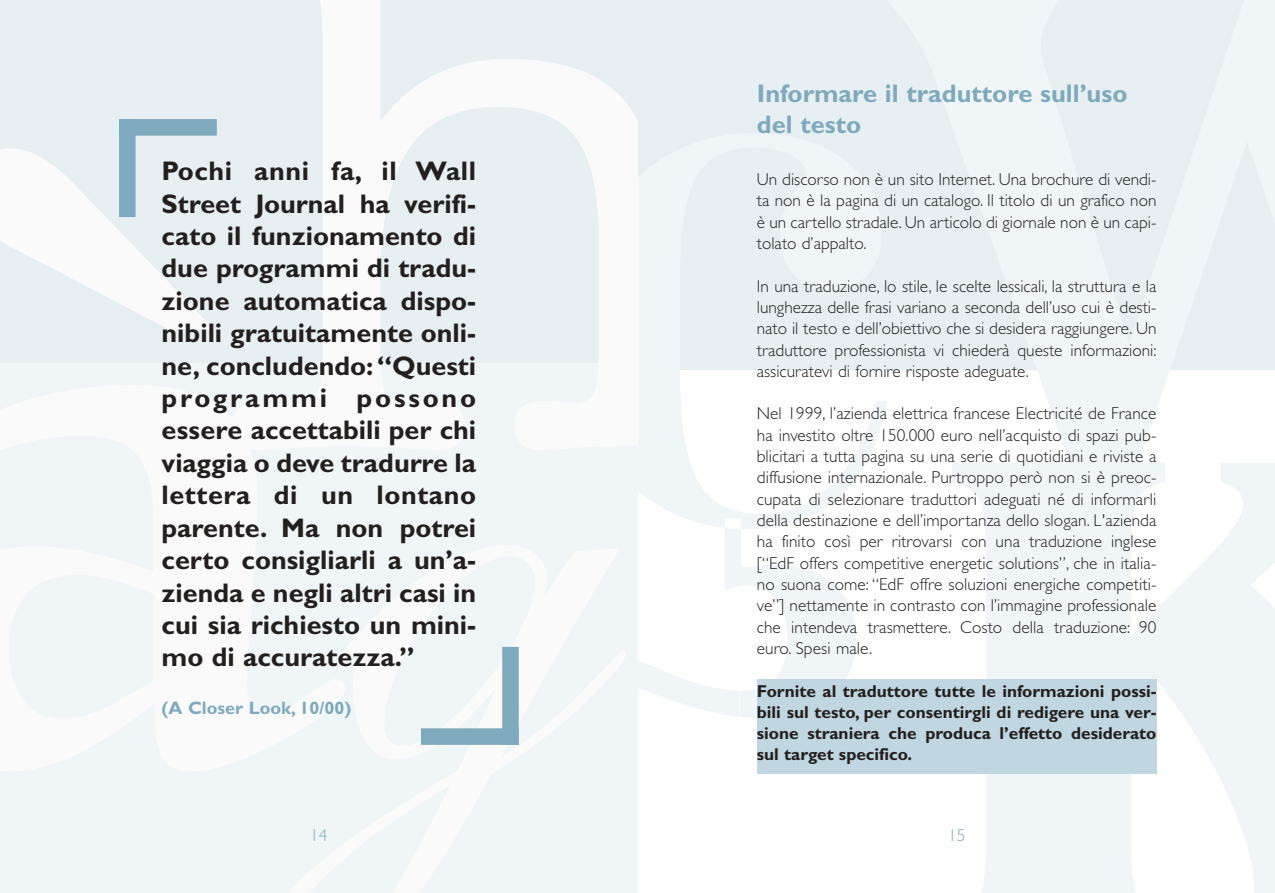
<style>
.page{position:relative;width:1275px;height:893px;background:#fff}
.page>*{position:absolute;margin:0;border:0;box-sizing:border-box;transform-origin:0 0}
.t1{font:700 27px/32.4px "Gill Sans";color:#231f1f;text-align:justify}
.t2{font:700 25.5px/30.6px "Gill Sans";color:#7fa9bc}
.t3{font:700 18px "Gill Sans";color:#7fa9bc}
.t4{font:300 17.25px/21.3px "Gill Sans";color:#231f1f;text-align:justify}
.t5{font:700 17.25px/21.3px "Gill Sans";color:#231f1f;text-align:justify}
.t6{font:300 17.25px "Gill Sans";color:#7fa9bc}
</style>
<div class="page">
<div style="left:623px;top:0;width:652px;height:370px;background:#e7eff3"></div>
<svg style="left:952px;top:466px;width:323px;height:426px;fill:#f0f6f8"></svg>
<svg style="left:638px;top:370px;width:233px;height:347px"></svg>
<svg style="left:871px;top:370px;width:404px;height:96px"></svg>
<div style="left:757px;top:679px;width:400px;height:95px;background:#c0d6e0"></div>
<div style="left:0;top:0;width:638px;height:892px;background:#f0f6f8"></div>
<div style="left:0;top:0;width:638px;height:362px;background:#e7eff3"></div>
<svg style="left:0;top:149px;width:214px;height:181px"></svg>
<svg style="left:320px;top:0;width:318px;height:362px"></svg>
<div style="left:119px;top:119px;width:17px;height:98px;background:#7fa9bc"></div>
<div style="left:119px;top:119px;width:98px;height:17px;background:#7fa9bc"></div>
<div style="left:502px;top:647px;width:17px;height:97px;background:#7fa9bc"></div>
<div style="left:421px;top:728px;width:98px;height:16px;background:#7fa9bc"></div>
<p class="t1" style="left:162px;top:158px;width:316px">Pochi anni fa, il Wall Street Journal ha verifi&shy;cato il funzionamento di due programmi di tradu&shy;zione automatica dispo&shy;nibili gratuitamente onli&shy;ne, concludendo:“Questi programmi possono essere accettabili per chi viaggia o deve tradurre la lettera di un lontano parente. Ma non potrei certo consigliarli a un’a&shy;zienda e negli altri casi in cui sia richiesto un mini&shy;mo di accuratezza.”</p>
<p class="t3" style="left:162px;top:702px;width:191px">(A Closer Look, 10/00)</p>
<p class="t6" style="left:310px;top:829px;width:19px">14</p>
<h2 class="t2" style="left:757px;top:81px;width:372px">Informare il traduttore sull’uso del testo</h2>
<p class="t4" style="left:757px;top:170px;width:401px">Un discorso non è un sito Internet. Una brochure di vendi&shy;ta non è la pagina di un catalogo. Il titolo di un grafico non è un cartello stradale. Un articolo di giornale non è un capi&shy;tolato d’appalto.</p>
<p class="t4" style="left:757px;top:277px;width:401px">In una traduzione, lo stile, le scelte lessicali, la struttura e la lunghezza delle frasi variano a seconda dell’uso cui è desti&shy;nato il testo e dell’obiettivo che si desidera raggiungere. Un traduttore professionista vi chiederà queste informazioni: assicuratevi di fornire risposte adeguate.</p>
<p class="t4" style="left:757px;top:405px;width:401px">Nel 1999, l’azienda elettrica francese Electricité de France ha investito oltre 150.000 euro nell’acquisto di spazi pub&shy;blicitari a tutta pagina su una serie di quotidiani e riviste a diffusione internazionale. Purtroppo però non si è preoc&shy;cupata di selezionare traduttori adeguati né di informarli della destinazione e dell’importanza dello slogan. L'azienda ha finito così per ritrovarsi con una traduzione inglese [“EdF offers competitive energetic solutions”, che in italia&shy;no suona come: “EdF offre soluzioni energiche competiti&shy;ve”] nettamente in contrasto con l’immagine professionale che intendeva trasmettere. Costo della traduzione: 90 euro. Spesi male.</p>
<p class="t5" style="left:757px;top:682px;width:401px">Fornite al traduttore tutte le informazioni possi&shy;bili sul testo, per consentirgli di redigere una ver&shy;sione straniera che produca l’effetto desiderato sul target specifico.</p>
<p class="t6" style="left:948px;top:829px;width:19px">15</p>
</div>
